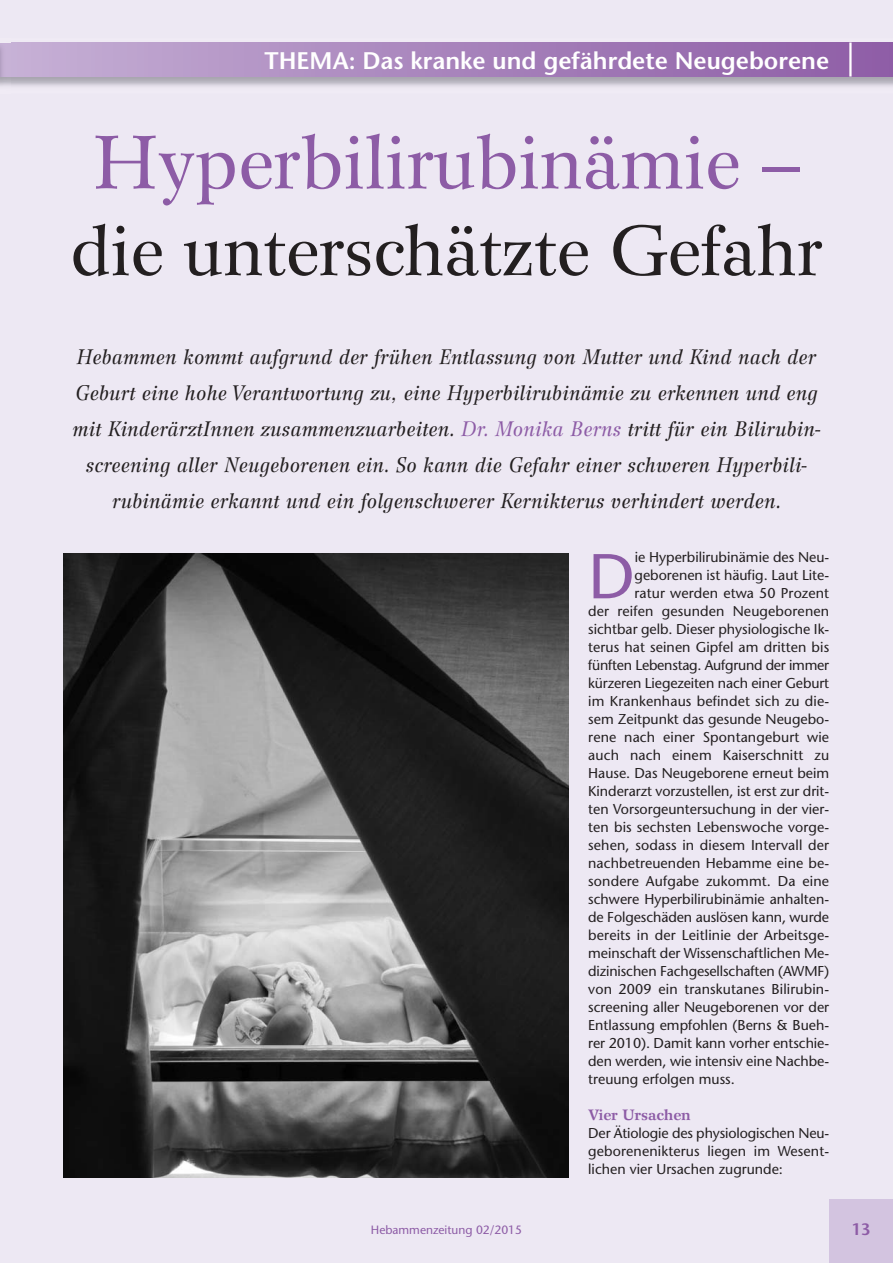
<style>
.page{position:relative;width:893px;height:1263px;background:#ede8f3}
.page>*{position:absolute;margin:0;border:0;box-sizing:border-box;transform-origin:0 0}
.t1{font:75px "Wilke LT Std";color:#8d5ca6}
.t2{font:70.5px "Wilke LT Std";color:#231f20}
.t3{font:500 63.15px "Stone Sans Std";color:#8d5ca6}
.t4{font:600 24px "Stone Sans Std";color:#fff}
.t5{font:italic 21px/36px "Wilke LT Std";color:#231f20;text-align:center}
.t6{font:600 16.5px "Stone Sans Std";color:#8d5ca6}
.t7{font:700 15px "Wilke LT Std";color:#8d5ca6}
.t8{font:500 14.25px/18px "Stone Sans Std";color:#231f20;text-align:justify}
.t9{font:500 12px "Stone Sans Std";color:#8d5ca6}
.s1{color:#8d5ca6}
</style>
<div class="page">
<div style="left:0;top:43px;width:893px;height:34px;background:linear-gradient(to right,#c5afd5,#8d5ca5)"></div>
<hr style="left:849px;top:43px;width:3px;height:34px;background:#fff">
<div style="left:829px;top:1199px;width:64px;height:64px;background:#d3c4e0"></div>
<img style="left:0;top:43px;width:10px;height:44px">
<img style="left:64px;top:554px;width:505px;height:624px">
<h3 class="t4" style="left:265px;top:51px;width:566px">THEMA: Das kranke und gefährdete Neugeborene</h3>
<h1 class="t1" style="left:94px;top:118px;width:707px">Hyperbilirubinämie –</h1>
<h2 class="t2" style="left:70px;top:209px;width:754px">die unterschätzte Gefahr</h2>
<p class="t5" style="left:72px;top:341px;width:749px">Hebammen kommt aufgrund der frühen Entlassung von Mutter und Kind nach der Geburt eine hohe Verantwortung zu, eine Hyperbilirubinämie zu erkennen und eng mit KinderärztInnen zusammenzuarbeiten. <span class="s1">Dr. Monika Berns</span> tritt für ein Bilirubin&shy;screening aller Neugeborenen ein. So kann die Gefahr einer schweren Hyperbili&shy;rubinämie erkannt und ein folgenschwerer Kernikterus verhindert werden.</p>
<h3 class="t3" style="left:588px;top:552px;width:48px">D</h3>
<p class="t8" style="left:635px;top:550px;width:196px">ie Hyperbilirubinämie des Neu-</p>
<p class="t8" style="left:634px;top:568px;width:196px">geborenen ist häufig. Laut Lite-</p>
<p class="t8" style="left:634px;top:586px;width:196px">ratur werden etwa 50 Prozent</p>
<p class="t8" style="left:588px;top:604px;width:242px">der reifen gesunden Neugeborenen</p>
<p class="t8" style="left:588px;top:622px;width:242px">sichtbar gelb. Dieser physiologische Ik-</p>
<p class="t8" style="left:588px;top:640px;width:242px">terus hat seinen Gipfel am dritten bis</p>
<p class="t8" style="left:588px;top:658px;width:242px">fünften Lebenstag. Aufgrund der immer</p>
<p class="t8" style="left:588px;top:676px;width:242px">kürzeren Liegezeiten nach einer Geburt</p>
<p class="t8" style="left:588px;top:694px;width:242px">im Krankenhaus befindet sich zu die-</p>
<p class="t8" style="left:588px;top:712px;width:242px">sem Zeitpunkt das gesunde Neugebo-</p>
<p class="t8" style="left:588px;top:730px;width:242px">rene nach einer Spontangeburt wie</p>
<p class="t8" style="left:588px;top:748px;width:242px">auch nach einem Kaiserschnitt zu</p>
<p class="t8" style="left:588px;top:766px;width:242px">Hause. Das Neugeborene erneut beim</p>
<p class="t8" style="left:588px;top:784px;width:242px">Kinderarzt vorzustellen, ist erst zur drit-</p>
<p class="t8" style="left:588px;top:802px;width:242px">ten Vorsorgeuntersuchung in der vier-</p>
<p class="t8" style="left:588px;top:820px;width:242px">ten bis sechsten Lebenswoche vorge-</p>
<p class="t8" style="left:588px;top:838px;width:242px">sehen, sodass in diesem Intervall der</p>
<p class="t8" style="left:588px;top:856px;width:242px">nachbetreuenden Hebamme eine be-</p>
<p class="t8" style="left:588px;top:874px;width:242px">sondere Aufgabe zukommt. Da eine</p>
<p class="t8" style="left:588px;top:892px;width:242px">schwere Hyperbilirubinämie anhalten-</p>
<p class="t8" style="left:588px;top:910px;width:242px">de Folgeschäden auslösen kann, wurde</p>
<p class="t8" style="left:588px;top:928px;width:242px">bereits in der Leitlinie der Arbeitsge-</p>
<p class="t8" style="left:588px;top:946px;width:242px">meinschaft der Wissenschaftlichen Me-</p>
<p class="t8" style="left:588px;top:964px;width:242px">dizinischen Fachgesellschaften (AWMF)</p>
<p class="t8" style="left:588px;top:982px;width:242px">von 2009 ein transkutanes Bilirubin-</p>
<p class="t8" style="left:588px;top:1000px;width:242px">screening aller Neugeborenen vor der</p>
<p class="t8" style="left:588px;top:1018px;width:242px">Entlassung empfohlen (Berns &amp; Bueh-</p>
<p class="t8" style="left:588px;top:1036px;width:242px">rer 2010). Damit kann vorher entschie-</p>
<p class="t8" style="left:588px;top:1054px;width:242px">den werden, wie intensiv eine Nachbe-</p>
<p class="t8" style="left:588px;top:1072px;width:148px">treuung erfolgen muss.</p>
<p class="t7" style="left:588px;top:1109px;width:104px">Vier Ursachen</p>
<p class="t8" style="left:588px;top:1126px;width:242px">Der Ätiologie des physiologischen Neu&shy;geborenenikterus liegen im Wesent&shy;lichen vier Ursachen zugrunde:</p>
<p class="t9" style="left:371px;top:1225px;width:153px">Hebammenzeitung 02/2015</p>
<p class="t6" style="left:852px;top:1223px;width:20px">13</p>
</div>
